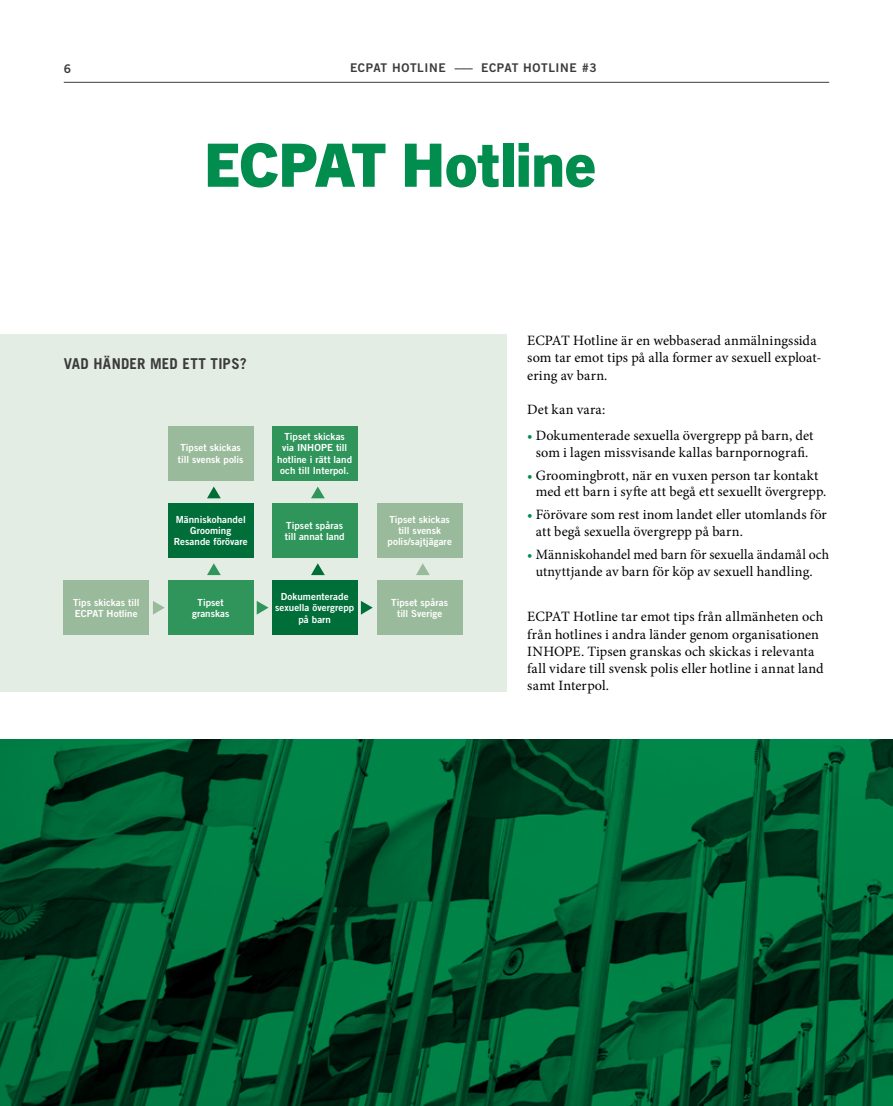
<style>
.page{position:relative;width:893px;height:1106px;background:#fff}
.page>*{position:absolute;margin:0;border:0;box-sizing:border-box;transform-origin:0 0}
.t1{font:800 60px "Trade Gothic Next LT Pro";letter-spacing:-.005em;color:#008d4d}
.t2{font:700 15px "Trade Gothic LT Std";letter-spacing:.02em;color:#3c3c3b}
.t3{font:14.25px/17.2px "Minion Pro";letter-spacing:.01em;color:#000}
.t4{font:12px "Trade Gothic LT Std Bd 2";letter-spacing:.05em;color:#3c3c3b}
.t5{font:9.75px/11.2px "Trade Gothic LT Std Bd 2";letter-spacing:.005em;color:#fff;text-align:center}
.s1{color:#008d4d}
</style>
<div class="page">
<svg style="left:0;top:739px;width:893px;height:367px;background:#00572f"></svg>
<div style="left:0;top:334px;width:506px;height:357px;background:#e4ede3"></div>
<svg style="left:207px;top:563px;width:14px;height:12px"></svg>
<svg style="left:207px;top:486px;width:14px;height:12px"></svg>
<svg style="left:416px;top:563px;width:14px;height:12px"></svg>
<svg style="left:311px;top:563px;width:14px;height:12px"></svg>
<svg style="left:311px;top:486px;width:14px;height:12px"></svg>
<svg style="left:153px;top:601px;width:12px;height:13px"></svg>
<svg style="left:257px;top:601px;width:12px;height:13px"></svg>
<svg style="left:361px;top:601px;width:12px;height:13px"></svg>
<div style="left:168px;top:580px;width:85px;height:55px;background:#2f955b"></div>
<div style="left:377px;top:580px;width:85px;height:55px;background:#9abb9b"></div>
<div style="left:64px;top:580px;width:85px;height:55px;background:#9abb9b"></div>
<div style="left:272px;top:580px;width:85px;height:55px;background:#006e39"></div>
<div style="left:168px;top:426px;width:85px;height:54px;background:#9abb9b"></div>
<div style="left:272px;top:426px;width:85px;height:54px;background:#2f955b"></div>
<div style="left:168px;top:503px;width:85px;height:54px;background:#006e39"></div>
<div style="left:377px;top:503px;width:85px;height:54px;background:#9abb9b"></div>
<div style="left:272px;top:503px;width:85px;height:54px;background:#2f955b"></div>
<hr style="left:64px;top:82px;width:765px;height:1px;background:#3c3c3b">
<p class="t4" style="left:64px;top:61px;width:9px">6</p>
<p class="t4" style="left:350px;top:61px;width:248px">ECPAT HOTLINE ––– ECPAT HOTLINE #3</p>
<h1 class="t1" style="left:204px;top:123px;width:393px">ECPAT Hotline</h1>
<p class="t2" style="left:64px;top:354px;width:185px">VAD HÄNDER MED ETT TIPS?</p>
<p class="t5" style="left:178px;top:442px;width:67px;text-align:left">Tipset skickas till svensk polis</p>
<p class="t5" style="left:277px;top:431px;width:76px">Tipset skickas via INHOPE till hotline i rätt land och till Interpol.</p>
<p class="t5" style="left:174px;top:513px;width:76px">Människohandel<br>Grooming<br>Resande förövare</p>
<p class="t5" style="left:387px;top:513px;width:66px">Tipset skickas till svensk polis/sajtjägare</p>
<p class="t5" style="left:285px;top:519px;width:61px;text-align:left">Tipset spåras till annat land</p>
<p class="t5" style="left:73px;top:596px;width:68px;text-align:left">Tips skickas till<br>ECPAT Hotline</p>
<p class="t5" style="left:275px;top:590px;width:81px">Dokumenterade sexuella övergrepp på barn</p>
<p class="t5" style="left:192px;top:596px;width:39px">Tipset granskas</p>
<p class="t5" style="left:391px;top:596px;width:58px">Tipset spåras till Sverige</p>
<p class="t3" style="left:527px;top:332px;width:294px">ECPAT Hotline är en webbaserad anmälningssida som tar emot tips på alla former av sexuell exploat&shy;ering av barn.</p>
<p class="t3" style="left:527px;top:401px;width:80px">Det kan vara:</p>
<p class="t3" style="left:527px;top:428px;width:288px;line-height:16.5px;text-align:center"><span class="s1">•</span> Dokumenterade sexuella övergrepp på barn, det som i lagen missvisande kallas barnpornografi.</p>
<p class="t3" style="left:527px;top:467px;width:301px;line-height:16.5px;text-align:center"><span class="s1">•</span> Groomingbrott, när en vuxen person tar kontakt med ett barn i syfte att begå ett sexuellt övergrepp.</p>
<p class="t3" style="left:536px;top:506px;width:292px;line-height:16.5px;text-indent:-9px"><span class="s1">•</span> Förövare som rest inom landet eller utomlands för att begå sexuella övergrepp på barn.</p>
<p class="t3" style="left:527px;top:545px;width:303px;text-align:center"><span class="s1">•</span> Människohandel med barn för sexuella ändamål och utnyttjande av barn för köp av sexuell handling.</p>
<p class="t3" style="left:527px;top:608px;width:298px">ECPAT Hotline tar emot tips från allmänheten och från hotlines i andra länder genom organisationen INHOPE. Tipsen granskas och skickas i relevanta fall vidare till svensk polis eller hotline i annat land samt Interpol.</p>
</div>
